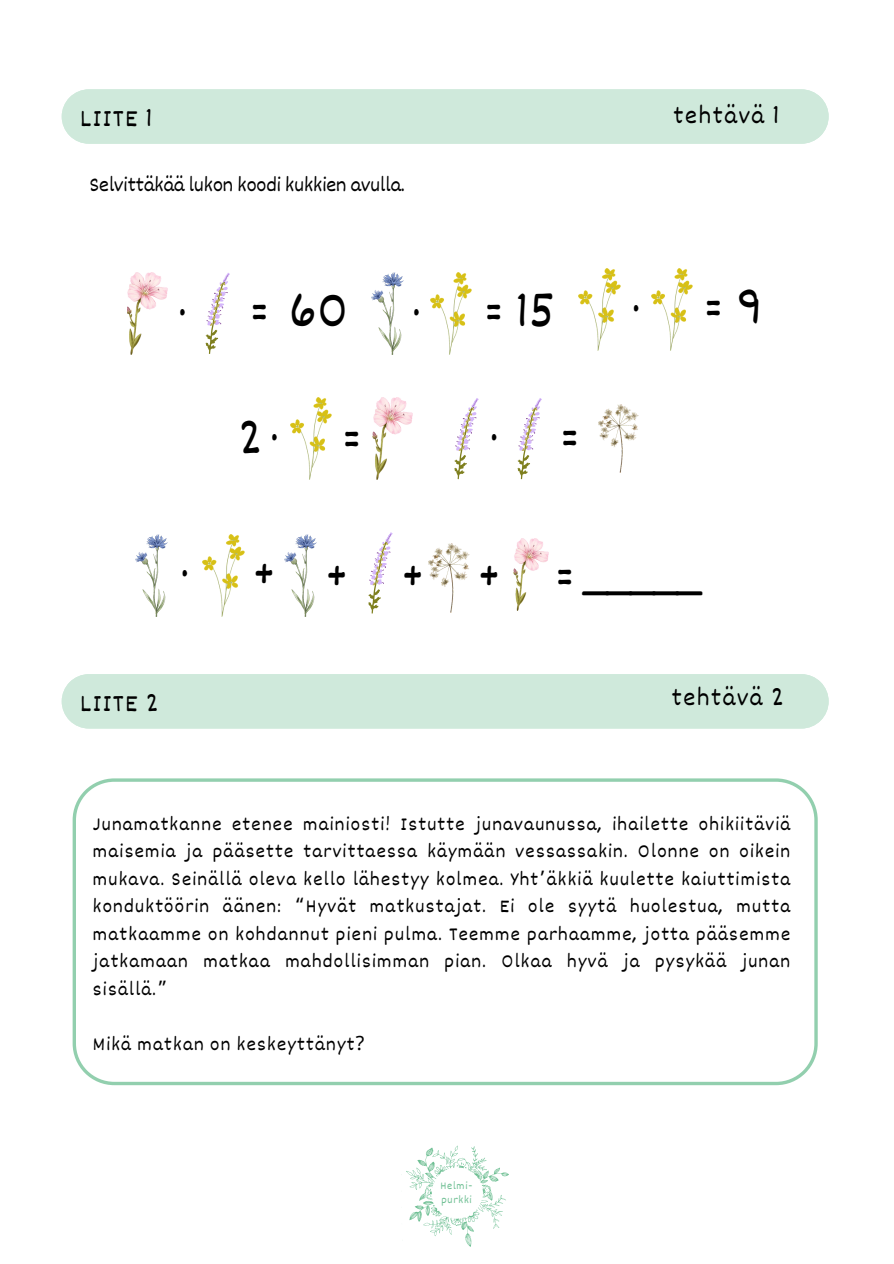
<style>
.page{position:relative;width:894px;height:1264px;background:#fff}
.page>*{position:absolute;margin:0;border:0;box-sizing:border-box;transform-origin:0 0}
.t1{font:48.45px "Dekko";color:#000}
.t2{font:25.5px "Dekko";letter-spacing:.065em;color:#000}
.t3{font:21px "Dekko";color:#000}
.t4{font:19.65px/27.5px "Dekko";letter-spacing:.065em;color:#000;text-align:justify}
.t5{font:11.1px/13.8px "Dekko";letter-spacing:.07em;color:#6ebf93}
.s1{font-family:"Noto Sans Gurmukhi"}
.s2{font-family:"Noto Sans"}
</style>
<div class="page">
<svg style="left:401px;top:1145px;width:108px;height:101px"></svg>
<div style="left:62px;top:89px;width:766px;height:55px;background:#cfe9db"></div>
<div style="left:62px;top:674px;width:766px;height:54px;background:#cfe9db"></div>
<img style="left:651px;top:268px;width:41px;height:82px">
<img style="left:578px;top:268px;width:42px;height:82px">
<img style="left:371px;top:272px;width:32px;height:82px">
<img style="left:430px;top:272px;width:41px;height:82px">
<svg style="left:454px;top:398px;width:24px;height:81px"></svg>
<img style="left:598px;top:404px;width:40px;height:68px">
<svg style="left:517px;top:398px;width:24px;height:81px"></svg>
<img style="left:127px;top:272px;width:40px;height:82px">
<svg style="left:205px;top:273px;width:25px;height:81px"></svg>
<img style="left:203px;top:534px;width:41px;height:82px">
<img style="left:135px;top:534px;width:32px;height:82px">
<img style="left:284px;top:534px;width:32px;height:82px">
<svg style="left:368px;top:532px;width:24px;height:81px"></svg>
<img style="left:428px;top:543px;width:41px;height:69px">
<img style="left:513px;top:539px;width:35px;height:71px">
<img style="left:373px;top:397px;width:40px;height:82px">
<img style="left:290px;top:397px;width:41px;height:82px">
<svg style="left:73px;top:778px;width:744px;height:307px"></svg>
<h1 class="t2" style="left:80px;top:103px;width:74px">LIITE 1</h1>
<p class="t3" style="left:89px;top:171px;width:317px">Selvittäkää lukon koodi kukkien avulla.</p>
<p class="t1" style="left:178px;top:269px;width:10px">.</p>
<p class="t1" style="left:250px;top:281px;width:100px">= 60</p>
<p class="t1" style="left:238px;top:408px;width:27px">2</p>
<p class="t1" style="left:342px;top:408px;width:21px">=</p>
<p class="t1" style="left:270px;top:395px;width:10px">.</p>
<p class="t1" style="left:412px;top:269px;width:10px">.</p>
<p class="t2" style="left:673px;top:99px;width:107px">tehtävä 1</p>
<p class="t1" style="left:484px;top:281px;width:72px">= 15</p>
<p class="t1" style="left:703px;top:277px;width:61px">= 9</p>
<p class="t1" style="left:632px;top:266px;width:10px">.</p>
<p class="t1" style="left:490px;top:395px;width:10px">.</p>
<h1 class="t1" style="left:560px;top:406px;width:21px">=</h1>
<p class="t1" style="left:252px;top:541px;width:25px">+</p>
<p class="t1" style="left:325px;top:543px;width:25px">+</p>
<p class="t1" style="left:555px;top:546px;width:21px">=</p>
<p class="t1" style="left:181px;top:531px;width:10px">.</p>
<p class="t1" style="left:401px;top:543px;width:25px">+</p>
<p class="t1" style="left:477px;top:543px;width:25px">+</p>
<p class="t1" style="left:583px;top:543px;width:118px">_____</p>
<h2 class="t2" style="left:80px;top:687px;width:80px">LIITE 2</h2>
<p class="t2" style="left:671px;top:681px;width:114px">tehtävä 2</p>
<p class="t4" style="left:93px;top:809px;width:698px">Junamatkanne etenee mainiosti! Istutte junavaunussa, ihailette ohikiitäviä maisemia ja pääsette tarvittaessa käymään vessassakin. Olonne on oikein mukava. Seinällä oleva kello lähestyy kolmea. Yht<span class="s1">’</span>äkkiä kuulette kaiuttimista konduktöörin äänen: <span class="s1">“</span>Hyvät matkustajat. Ei ole syytä huolestua, mutta matkaamme on kohdannut pieni pulma. Teemme parhaamme, jotta pääsemme jatkamaan matkaa mahdollisimman pian. Olkaa hyvä ja pysykää junan sisällä.<span class="s1">”</span></p>
<p class="t4" style="left:93px;top:1029px;width:273px">Mikä matkan on keskeyttänyt<span class="s2">?</span></p>
<p class="t5" style="left:440px;top:1178px;width:33px">Helmi&shy;purkki</p>
</div>
